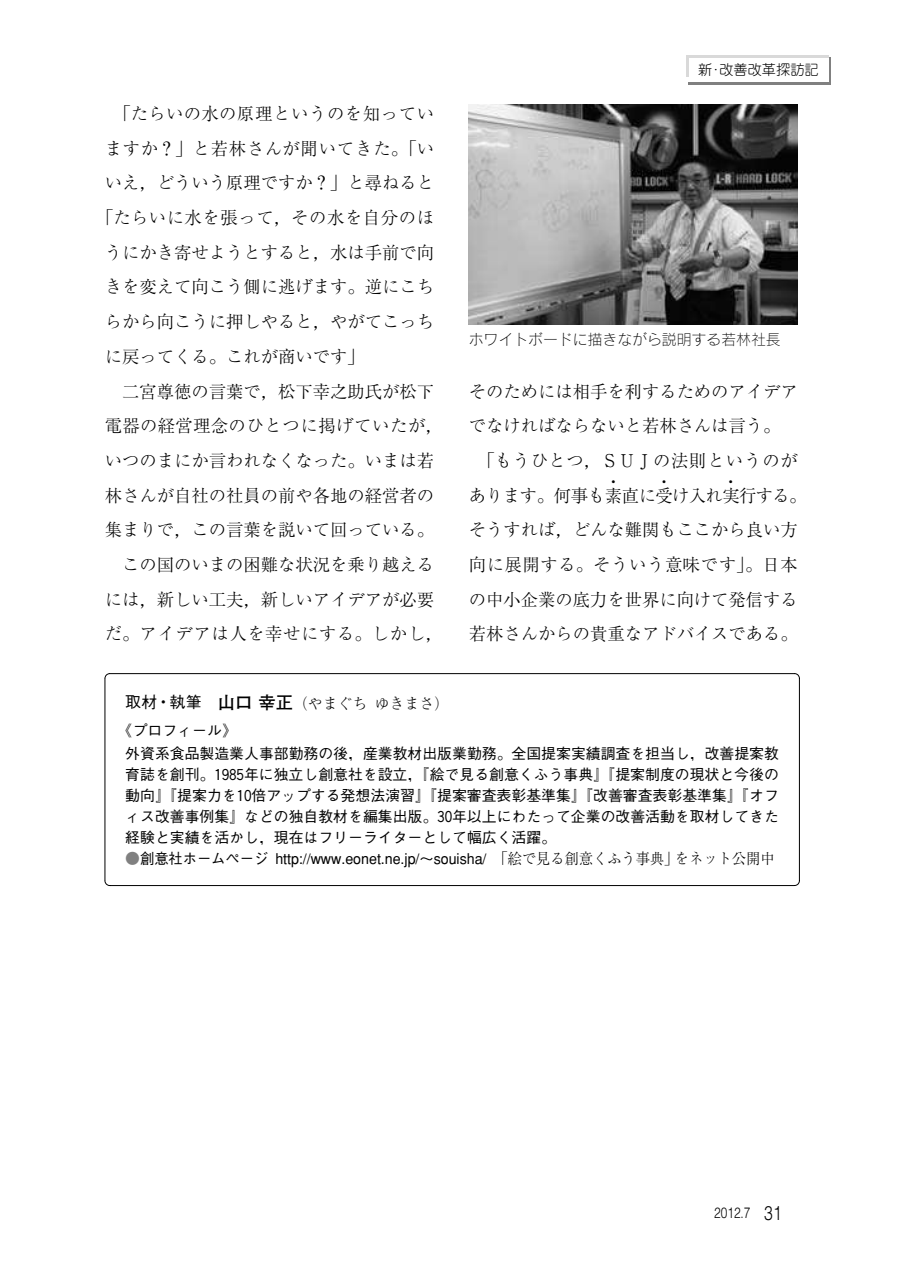
<style>
.page{position:relative;width:903px;height:1276px;background:#fff}
.page>*{position:absolute;margin:0;border:0;box-sizing:border-box;transform-origin:0 0}
.t1{font:300 17.32px/34.6px "Ryumin";color:#000;text-align:justify}
.t2{font:300 17.32px "Ryumin";letter-spacing:.035em;color:#000}
.t3{font:300 17.32px "Ryumin";letter-spacing:-.025em;color:#000}
.t4{font:500 14.88px/21.3px "Gothic BBB";color:#000}
.t5{font:500 14.88px "Gothic BBB";color:#000;scale:.96 1}
.t6{font:14.88px "Rodin CID L";color:#000}
.t7{font:300 14.88px "Ryumin";color:#000}
.t8{font:300 14.88px "Helvetica";color:#000;scale:.8 1}
.t9{font:300 14.17px "Jun 101";color:#000}
.t10{font:8.58px "Edi F uxuoq Gc 1 s 8 U Ad N 01 Q";color:#000}
.s1{font-family:"Gothic BBB";font-weight:500;font-size:16.1px}
.s2{font-family:"Futo Go B101";font-weight:700;font-size:17.32px}
.s3{color:#808080}
.s4{font-family:"Ryumin";font-weight:300}
.s5{font-size:19.78px}
</style>
<div class="page">
<hr style="left:688px;top:82px;width:143px;height:2px;background:#808080">
<hr style="left:829px;top:58px;width:2px;height:24px;background:#808080">
<svg style="left:686px;top:58px;width:2px;height:19px"></svg>
<hr style="left:686px;top:55px;width:143px;height:3px;background:#d9d9d9">
<img style="left:469px;top:105px;width:329px;height:220px">
<svg style="left:104px;top:673px;width:696px;height:213px"></svg>
<p class="t2" style="left:114px;top:107px;width:322px">「たらいの水の原理というのを知ってい</p>
<p class="t2" style="left:105px;top:142px;width:331px">ますか？」と若林さんが聞いてきた。「い</p>
<p class="t1" style="left:105px;top:168px;width:331px">いえ，どういう原理ですか？」と尋ねると</p>
<p class="t2" style="left:96px;top:211px;width:339px">「たらいに水を張って，その水を自分のほ</p>
<p class="t1" style="left:105px;top:237px;width:331px">うにかき寄せようとすると，水は手前で向</p>
<p class="t1" style="left:105px;top:272px;width:331px">きを変えて向こう側に逃げます。逆にこち</p>
<p class="t1" style="left:105px;top:307px;width:331px">らから向こうに押しやると，やがてこっち</p>
<p class="t1" style="left:105px;top:341px;width:261px">に戻ってくる。これが商いです」</p>
<p class="t1" style="left:122px;top:376px;width:313px">二宮尊徳の言葉で，松下幸之助氏が松下</p>
<p class="t2" style="left:105px;top:420px;width:339px">電器の経営理念のひとつに掲げていたが，</p>
<p class="t1" style="left:105px;top:445px;width:331px">いつのまにか言われなくなった。いまは若</p>
<p class="t1" style="left:105px;top:480px;width:331px">林さんが自社の社員の前や各地の経営者の</p>
<p class="t1" style="left:105px;top:515px;width:331px">集まりで，この言葉を説いて回っている。</p>
<p class="t1" style="left:122px;top:549px;width:313px">この国のいまの困難な状況を乗り越える</p>
<p class="t1" style="left:105px;top:584px;width:331px">には，新しい工夫，新しいアイデアが必要</p>
<p class="t2" style="left:105px;top:628px;width:339px">だ。アイデアは人を幸せにする。しかし，</p>
<p class="t9" style="left:698px;top:65px;width:122px">新・改善改革探訪記</p>
<p class="t6" style="left:469px;top:334px;width:314px">ホワイトボードに描きながら説明する若林社長</p>
<p class="t1" style="left:469px;top:376px;width:331px">そのためには相手を利するためのアイデア</p>
<p class="t1" style="left:469px;top:411px;width:313px">でなければならないと若林さんは言う。</p>
<p class="t2" style="left:477px;top:454px;width:322px">「もうひとつ，ＳＵＪの法則というのが</p>
<p class="t3" style="left:469px;top:489px;width:339px">あります。何事も素直に受け入れ実行する。</p>
<p class="t10" style="left:609px;top:476px;width:10px">-</p>
<p class="t10" style="left:660px;top:476px;width:10px">-</p>
<p class="t10" style="left:727px;top:476px;width:10px">-</p>
<p class="t1" style="left:469px;top:515px;width:331px">そうすれば，どんな難関もここから良い方向に展開する。そういう意味です」。日本の中小企業の底力を世界に向けて発信する若林さんからの貴重なアドバイスである。</p>
<p class="t7" style="left:125px;top:698px;width:325px"><span class="s1">取材・執筆</span> <span class="s2">山口幸正</span>（やまぐちゆきまさ）</p>
<p class="t4" style="left:125px;top:722px;width:655px;text-indent:-7px">《プロフィール》<br>外資系食品製造業人事部勤務の後，産業教材出版業勤務。全国提案実績調査を担当し，改善提案教育誌を創刊。１９８５年に独立し創意社を設立，『絵で見る創意くふう事典』『提案制度の現状と今後の動向』『提案力を１０倍アップする発想法演習』『提案審査表彰基準集』『改善審査表彰基準集』『オフィス改善事例集』などの独自教材を編集出版。３０年以上にわたって企業の改善活動を取材してきた経験と実績を活かし，現在はフリーライターとして幅広く活躍。</p>
<p class="t5" style="left:125px;top:853px;width:678px"><span class="s3">●</span>創意社ホームページ http://www.eonet.ne.jp/～souisha/ <span class="s4">「絵で見る創意くふう事典」をネット公開中</span></p>
<p class="t8" style="left:714px;top:1208px;width:86px">2012.7 <span class="s5">31</span></p>
</div>
